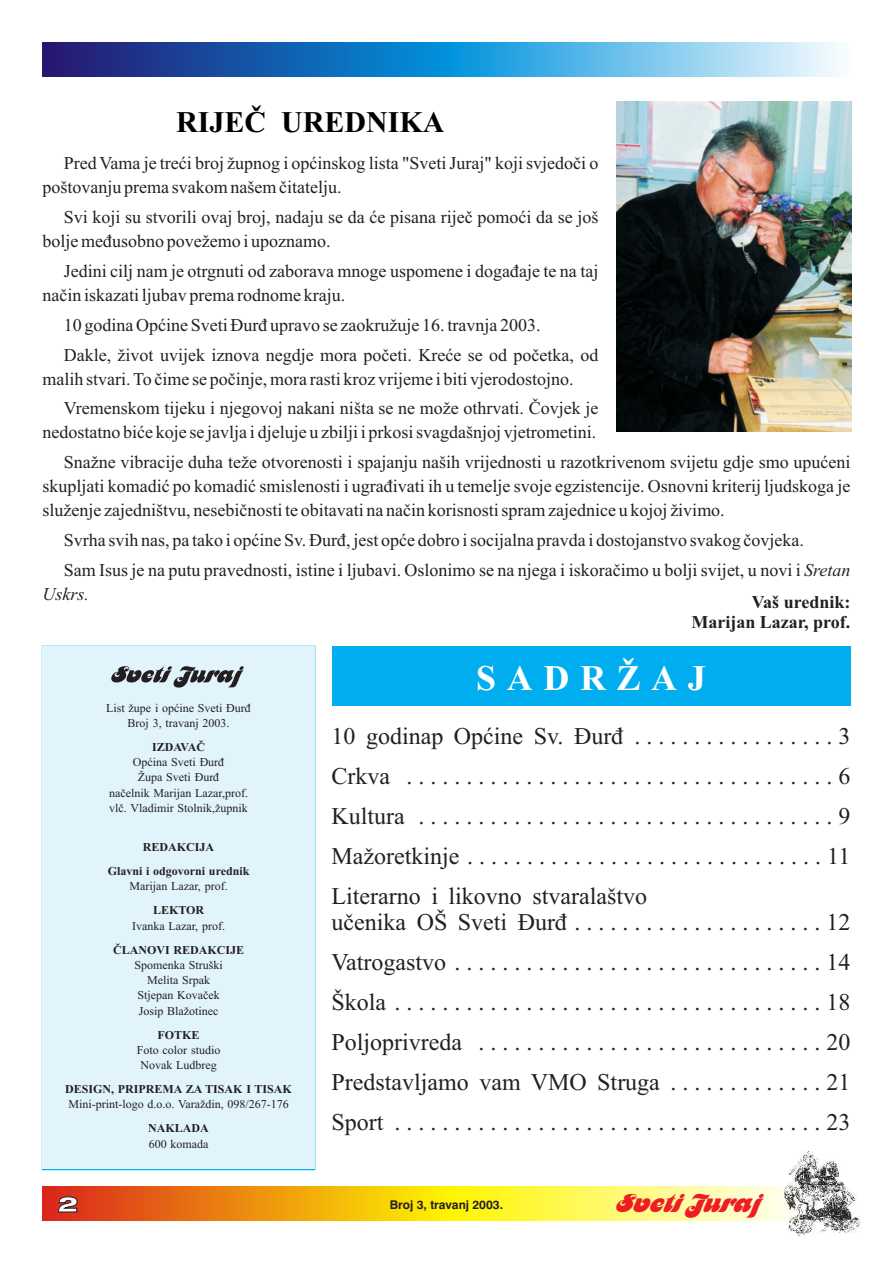
<style>
.page{position:relative;width:894px;height:1263px;background:#fff}
.page>*{position:absolute;margin:0;border:0;box-sizing:border-box;transform-origin:0 0}
.t1{font:700 36px "Times New Roman";letter-spacing:.295em;color:#fff}
.t2{font:700 30px "Times New Roman";color:#000}
.t3{font:27px "Motter Fem D";color:#ee1d23}
.t4{font:24px/39.9px "Times New Roman";color:#231f20;text-align:justify}
.t5{font:21px "Swis 721 Blk Ex BT";color:#fff}
.t6{font:18px/23.9px "Times New Roman";color:#231f20}
.t7{font:700 18px/20px "Times New Roman";color:#231f20;text-align:right}
.t8{font:italic 18px "Times New Roman";color:#231f20}
.t9{font:12px/15.3px "Times New Roman";color:#231f20;text-align:center}
.t10{font:700 12px/23.9px "Times New Roman";color:#231f20;text-align:center}
.t11{font:700 12px "Swis 721 BT";color:#231f20}
.s1{font-style:italic}
</style>
<div class="page">
<div style="left:43px;top:646px;width:272px;height:523px;background:#e1f4fc"></div>
<svg style="left:43px;top:43px;width:795px;height:34px"></svg>
<svg style="left:43px;top:1186px;width:741px;height:34px"></svg>
<img style="left:784px;top:1152px;width:76px;height:85px">
<div style="left:332px;top:646px;width:518px;height:60px;background:#00aeef"></div>
<img style="left:616px;top:102px;width:236px;height:330px">
<svg style="left:111px;top:666px;width:133px;height:22px"></svg>
<h2 class="t2" style="left:176px;top:112px;width:270px">RIJEÈ UREDNIKA</h2>
<p class="t6" style="left:43px;top:153px;width:557px;text-indent:21px">Pred Vama je treæi broj župnog i opæinskog lista "Sveti Juraj" koji svjedoèi o poštovanju prema svakom našem èitatelju.</p>
<p class="t6" style="left:43px;top:207px;width:557px;text-indent:21px">Svi koji su stvorili ovaj broj, nadaju se da æe pisana rijeè pomoæi da se još bolje meðusobno povežemo i upoznamo.</p>
<p class="t6" style="left:43px;top:261px;width:557px;text-indent:21px">Jedini cilj nam je otrgnuti od zaborava mnoge uspomene i dogaðaje te na taj naèin iskazati ljubav prema rodnome kraju.</p>
<p class="t6" style="left:64px;top:312px;width:536px;line-height:29.8px">10 godina Opæine Sveti Ðurð upravo se zaokružuje 16. travnja 2003.<br>Dakle, život uvijek iznova negdje mora poèeti. Kreæe se od poèetka, od</p>
<p class="t6" style="left:64px;top:365px;width:536px;line-height:29.8px;text-indent:-21px">malih stvari. To èime se poèinje, mora rasti kroz vrijeme i biti vjerodostojno.<br>Vremenskom tijeku i njegovoj nakani ništa se ne može othrvati. Èovjek je</p>
<p class="t6" style="left:64px;top:419px;width:788px;line-height:29.8px;text-indent:-21px">nedostatno biæe koje se javlja i djeluje u zbilji i prkosi svagdašnjoj vjetrometini.<br>Snažne vibracije duha teže otvorenosti i spajanju naših vrijednosti u razotkrivenom svijetu gdje smo upuæeni</p>
<p class="t6" style="left:43px;top:476px;width:810px">skupljati komadiæ po komadiæ smislenosti i ugraðivati ih u temelje svoje egzistencije. Osnovni kriterij ljudskoga je služenje zajedništvu, nesebiènosti te obitavati na naèin korisnosti spram zajednice u kojoj živimo.</p>
<p class="t6" style="left:64px;top:527px;width:788px;line-height:29.8px">Svrha svih nas, pa tako i opæine Sv. Ðurð, jest opæe dobro i socijalna pravda i dostojanstvo svakog èovjeka.<br>Sam Isus je na putu pravednosti, istine i ljubavi. Oslonimo se na njega i iskoraèimo u bolji svijet, u novi i <span class="s1">Sretan</span></p>
<p class="t8" style="left:43px;top:587px;width:48px">Uskrs.</p>
<p class="t7" style="left:691px;top:594px;width:160px">Vaš urednik:<br>Marijan Lazar, prof.</p>
<h1 class="t1" style="left:476px;top:666px;width:231px">SADRŽAJ</h1>
<h3 class="t4" style="left:332px;top:719px;width:520px">10 godinap Opæine Sv. Ðurð . . . . . . . . . . . . . . . . . 3<br>Crkva ....................................6<br>Kultura ...................................9<br>Mažoretkinje..............................11<br>Literarno i likovno stvaralaštvo</h3>
<p class="t4" style="left:332px;top:905px;width:520px">uèenika OŠ Sveti Ðurð.....................12<br>Vatrogastvo ...............................14<br>Škola ....................................18<br>Poljoprivreda .............................20<br>Predstavljamo vam VMO Struga . . . . . . . . . . . . . 21<br>Sport ....................................23</p>
<p class="t9" style="left:106px;top:701px;width:146px">List župe i opæine Sveti Ðurð<br>Broj 3, travanj 2003.</p>
<p class="t10" style="left:152px;top:736px;width:54px">IZDAVAÈ</p>
<p class="t9" style="left:109px;top:756px;width:140px">Opæina Sveti Ðurð<br>Župa Sveti Ðurð<br>naèelnik Marijan Lazar,prof. vlè. Vladimir Stolnik,župnik</p>
<p class="t10" style="left:108px;top:836px;width:143px">REDAKCIJA<br>Glavni i odgovorni urednik</p>
<p class="t9" style="left:129px;top:880px;width:100px">Marijan Lazar, prof.</p>
<p class="t10" style="left:153px;top:900px;width:53px">LEKTOR</p>
<p class="t9" style="left:132px;top:919px;width:94px">Ivanka Lazar, prof.</p>
<p class="t10" style="left:113px;top:939px;width:133px">ÈLANOVI REDAKCIJE</p>
<p class="t9" style="left:134px;top:958px;width:90px">Spomenka Struški<br>Melita Srpak<br>Stjepan Kovaèek<br>Josip Blažotinec</p>
<p class="t10" style="left:158px;top:1024px;width:44px">FOTKE</p>
<p class="t9" style="left:137px;top:1043px;width:85px;text-align:left">Foto color studio<br>Novak Ludbreg</p>
<p class="t10" style="left:65px;top:1078px;width:228px">DESIGN, PRIPREMA ZA TISAK I TISAK</p>
<p class="t9" style="left:68px;top:1098px;width:222px">Mini-print-logo d.o.o. Varaždin, 098/267-176</p>
<p class="t10" style="left:148px;top:1118px;width:62px">NAKLADA</p>
<p class="t9" style="left:149px;top:1137px;width:61px">600 komada</p>
<p class="t5" style="left:58px;top:1196px;width:22px">2</p>
<p class="t11" style="left:390px;top:1200px;width:115px">Broj 3, travanj 2003.</p>
<h3 class="t3" style="left:617px;top:1191px;width:145px">Sveti Juraj</h3>
</div>
